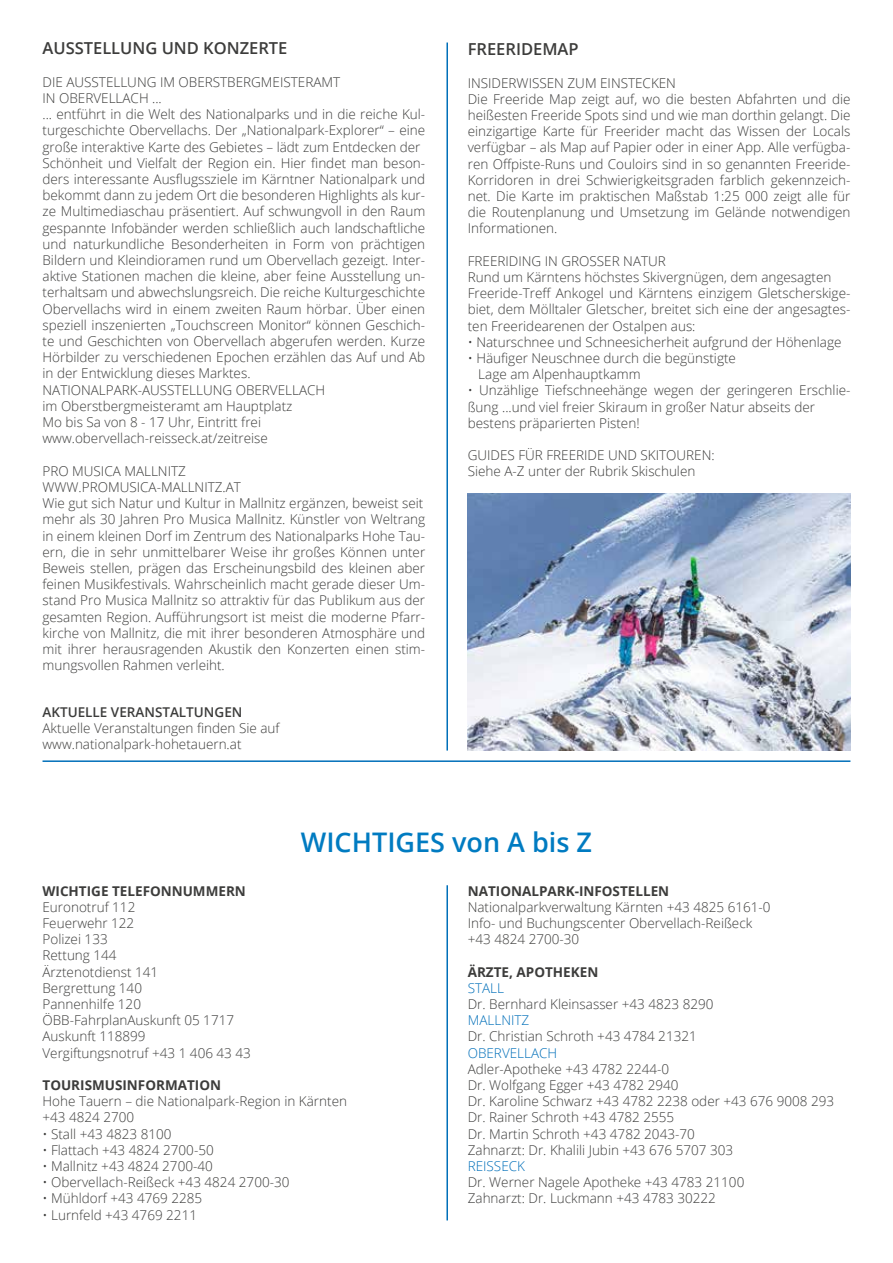
<style>
.page{position:relative;width:893px;height:1263px;background:#fff}
.page>*{position:absolute;margin:0;border:0;box-sizing:border-box;transform-origin:0 0}
.t1{font:600 27px "Open Sans";color:#007bc1}
.t2{font:600 16.5px "Open Sans";color:#3c3c3b}
.t3{font:300 13.5px/16.2px "Open Sans";color:#3c3c3b}
.t4{font:700 13.5px "Open Sans";color:#3c3c3b}
.t5{font:300 13.5px "Open Sans";color:#006fb9}
.t6{font:600 13.5px "Open Sans";color:#3c3c3b}
</style>
<div class="page">
<hr style="left:43px;top:760px;width:807px;height:2px;background:#006fb9">
<hr style="left:446px;top:885px;width:2px;height:335px;background:#006fb9">
<img style="left:468px;top:493px;width:382px;height:257px">
<hr style="left:446px;top:43px;width:2px;height:707px;background:#006fb9">
<p class="t2" style="left:43px;top:37px;width:246px">AUSSTELLUNG UND KONZERTE</p>
<p class="t3" style="left:43px;top:73px;width:384px">DIE AUSSTELLUNG IM OBERSTBERGMEISTERAMT<br>IN OBERVELLACH ...<br>... entführt in die Welt des Nationalparks und in die reiche Kul&shy;turgeschichte Obervellachs. Der „Nationalpark-Explorer“ – eine große interaktive Karte des Gebietes – lädt zum Entdecken der Schönheit und Vielfalt der Region ein. Hier findet man beson&shy;ders interessante Ausflugssziele im Kärntner Nationalpark und bekommt dann zu jedem Ort die besonderen Highlights als kur&shy;ze Multimediaschau präsentiert. Auf schwungvoll in den Raum gespannte Infobänder werden schließlich auch landschaftliche und naturkundliche Besonderheiten in Form von prächtigen Bildern und Kleindioramen rund um Obervellach gezeigt. Inter&shy;aktive Stationen machen die kleine, aber feine Ausstellung un&shy;terhaltsam und abwechslungsreich. Die reiche Kulturgeschichte Obervellachs wird in einem zweiten Raum hörbar. Über einen speziell inszenierten „Touchscreen Monitor“ können Geschich&shy;te und Geschichten von Obervellach abgerufen werden. Kurze Hörbilder zu verschiedenen Epochen erzählen das Auf und Ab in der Entwicklung dieses Marktes.<br>NATIONALPARK-AUSSTELLUNG OBERVELLACH<br>im Oberstbergmeisteramt am Hauptplatz<br>Mo bis Sa von 8 - 17 Uhr, Eintritt frei www.obervellach-reisseck.at/zeitreise</p>
<p class="t3" style="left:43px;top:462px;width:384px">PRO MUSICA MALLNITZ<br>WWW.PROMUSICA-MALLNITZ.AT<br>Wie gut sich Natur und Kultur in Mallnitz ergänzen, beweist seit mehr als 30 Jahren Pro Musica Mallnitz. Künstler von Weltrang in einem kleinen Dorf im Zentrum des Nationalparks Hohe Tau&shy;ern, die in sehr unmittelbarer Weise ihr großes Können unter Beweis stellen, prägen das Erscheinungsbild des kleinen aber feinen Musikfestivals. Wahrscheinlich macht gerade dieser Um&shy;stand Pro Musica Mallnitz so attraktiv für das Publikum aus der gesamten Region. Aufführungsort ist meist die moderne Pfarr&shy;kirche von Mallnitz, die mit ihrer besonderen Atmosphäre und mit ihrer herausragenden Akustik den Konzerten einen stim&shy;mungsvollen Rahmen verleiht.</p>
<p class="t6" style="left:43px;top:703px;width:201px">AKTUELLE VERANSTALTUNGEN</p>
<p class="t3" style="left:43px;top:720px;width:239px">Aktuelle Veranstaltungen finden Sie auf www.nationalpark-hohetauern.at</p>
<p class="t2" style="left:468px;top:38px;width:112px">FREERIDEMAP</p>
<p class="t3" style="left:468px;top:74px;width:384px">INSIDERWISSEN ZUM EINSTECKEN<br>Die Freeride Map zeigt auf, wo die besten Abfahrten und die heißesten Freeride Spots sind und wie man dorthin gelangt. Die einzigartige Karte für Freerider macht das Wissen der Locals verfügbar – als Map auf Papier oder in einer App. Alle verfügba&shy;ren Offpiste-Runs und Couloirs sind in so genannten Freeride-Korridoren in drei Schwierigkeitsgraden farblich gekennzeich&shy;net. Die Karte im praktischen Maßstab 1:25 000 zeigt alle für die Routenplanung und Umsetzung im Gelände notwendigen Informationen.</p>
<p class="t3" style="left:468px;top:252px;width:384px">FREERIDING IN GROSSER NATUR<br>Rund um Kärntens höchstes Skivergnügen, dem angesagten Freeride-Treff Ankogel und Kärntens einzigem Gletscherskige&shy;biet, dem Mölltaler Gletscher, breitet sich eine der angesagtes&shy;ten Freeridearenen der Ostalpen aus:</p>
<p class="t3" style="left:468px;top:333px;width:375px">• Naturschnee und Schneesicherheit aufgrund der Höhenlage</p>
<p class="t3" style="left:478px;top:350px;width:259px;text-indent:-11px">• Häufiger Neuschnee durch die begünstigte<br>Lage am Alpenhauptkamm</p>
<p class="t3" style="left:468px;top:382px;width:384px">• Unzählige Tiefschneehänge wegen der geringeren Erschlie&shy;ßung ...und viel freier Skiraum in großer Natur abseits der bestens präparierten Pisten!</p>
<p class="t3" style="left:468px;top:447px;width:248px">GUIDES FÜR FREERIDE UND SKITOUREN:<br>Siehe A-Z unter der Rubrik Skischulen</p>
<h1 class="t1" style="left:301px;top:824px;width:293px">WICHTIGES von A bis Z</h1>
<p class="t4" style="left:43px;top:881px;width:205px">WICHTIGE TELEFONNUMMERN</p>
<p class="t3" style="left:43px;top:898px;width:210px">Euronotruf 112<br>Feuerwehr 122<br>Polizei 133<br>Rettung 144<br>Ärztenotdienst 141<br>Bergrettung 140<br>Pannenhilfe 120<br>ÖBB-FahrplanAuskunft 05 1717<br>Auskunft 118899<br>Vergiftungsnotruf +43 1 406 43 43</p>
<p class="t4" style="left:43px;top:1075px;width:180px">TOURISMUSINFORMATION</p>
<p class="t3" style="left:43px;top:1093px;width:306px">Hohe Tauern – die Nationalpark-Region in Kärnten +43 4824 2700</p>
<p class="t3" style="left:43px;top:1125px;width:131px">• Stall +43 4823 8100</p>
<p class="t3" style="left:43px;top:1141px;width:173px">• Flattach +43 4824 2700-50</p>
<p class="t3" style="left:43px;top:1158px;width:172px">• Mallnitz +43 4824 2700-40</p>
<p class="t3" style="left:43px;top:1174px;width:248px">• Obervellach-Reißeck +43 4824 2700-30</p>
<p class="t3" style="left:43px;top:1190px;width:161px">• Mühldorf +43 4769 2285</p>
<p class="t3" style="left:43px;top:1206px;width:156px">• Lurnfeld +43 4769 2211</p>
<p class="t4" style="left:468px;top:881px;width:203px">NATIONALPARK-INFOSTELLEN</p>
<p class="t3" style="left:468px;top:898px;width:304px">Nationalparkverwaltung Kärnten +43 4825 6161-0<br>Info- und Buchungscenter Obervellach-Reißeck +43 4824 2700-30</p>
<p class="t4" style="left:468px;top:962px;width:132px">ÄRZTE, APOTHEKEN</p>
<p class="t5" style="left:468px;top:979px;width:38px">STALL</p>
<p class="t3" style="left:468px;top:996px;width:247px">Dr. Bernhard Kleinsasser +43 4823 8290</p>
<p class="t5" style="left:468px;top:1011px;width:63px">MALLNITZ</p>
<p class="t3" style="left:468px;top:1028px;width:231px">Dr. Christian Schroth +43 4784 21321</p>
<p class="t5" style="left:468px;top:1043px;width:91px">OBERVELLACH</p>
<p class="t3" style="left:468px;top:1060px;width:368px">Adler-Apotheke +43 4782 2244-0<br>Dr. Wolfgang Egger +43 4782 2940<br>Dr. Karoline Schwarz +43 4782 2238 oder +43 676 9008 293<br>Dr. Rainer Schroth +43 4782 2555<br>Dr. Martin Schroth +43 4782 2043-70<br>Zahnarzt: Dr. Khalili Jubin +43 676 5707 303</p>
<p class="t5" style="left:468px;top:1157px;width:59px">REISSECK</p>
<p class="t3" style="left:468px;top:1174px;width:278px">Dr. Werner Nagele Apotheke +43 4783 21100<br>Zahnarzt: Dr. Luckmann +43 4783 30222</p>
</div>
